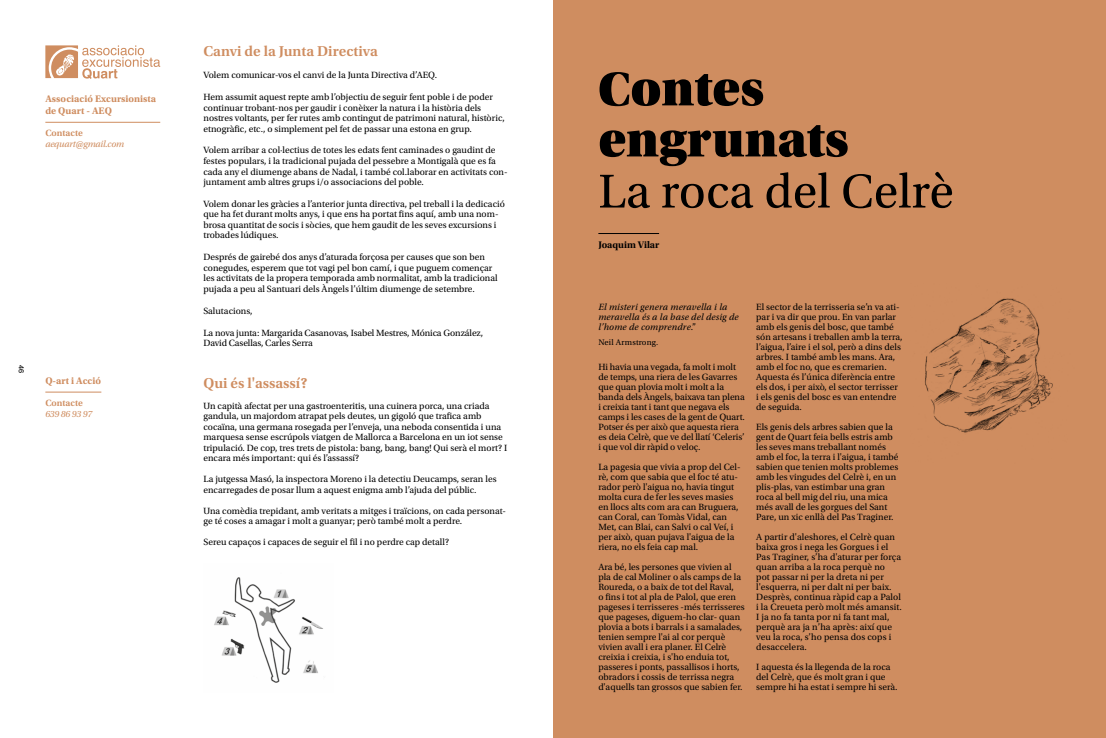
<style>
.page{position:relative;width:1106px;height:738px;background:#fff}
.page>*{position:absolute;margin:0;border:0;box-sizing:border-box;transform-origin:0 0}
.t1{font:50px/51px "Utopia Std Black Headline";color:#000}
.t2{font:50px "Utopia Std";color:#000}
.t3{font:600 15px "Utopia Std";color:#cf8d60}
.t4{font:700 10px/12px "Utopia Std";color:#cf8d60}
.t5{font:10px "Utopia Std Bold Subh";color:#000}
.t6{font:9.5px/10px "Utopia Std";color:#000}
.t7{font:italic 9.5px/10px "Utopia Std";letter-spacing:.02em;color:#000}
.t8{font:italic 9.5px "Utopia Std";letter-spacing:-.02em;color:#cf8d60}
.t9{font:600 9.5px "Utopia Std";color:#cf8d60}
.t10{font:8.5px "Utopia Std";letter-spacing:.02em;color:#000}
.t11{font:7px "Plain";color:#000}
.s1{font-style:normal}
</style>
<div class="page">
<hr style="left:45px;top:122px;width:115px;height:1px;background:#cf8d60">
<svg style="left:45px;top:45px;width:115px;height:34px"></svg>
<hr style="left:45px;top:391px;width:56px;height:1px;background:#cf8d60">
<img style="left:214px;top:577px;width:109px;height:106px">
<div style="left:553px;top:0;width:553px;height:737px;background:#cf8d60"></div>
<hr style="left:598px;top:233px;width:61px;height:1px;background:#000">
<img style="left:924px;top:298px;width:129px;height:135px">
<p class="t4" style="left:45px;top:92px;width:112px">Associació Excursionista de Quart - AEQ</p>
<p class="t9" style="left:45px;top:128px;width:39px">Contacte</p>
<p class="t8" style="left:45px;top:138px;width:80px">aequart@gmail.com</p>
<p class="t11" style="left:26px;top:364px;width:10px;rotate:90deg">46</p>
<p class="t4" style="left:45px;top:374px;width:57px">Q-art i Acció</p>
<p class="t9" style="left:45px;top:397px;width:39px">Contacte</p>
<p class="t8" style="left:45px;top:408px;width:48px">639 86 93 97</p>
<h2 class="t3" style="left:203px;top:43px;width:176px">Canvi de la Junta Directiva</h2>
<p class="t6" style="left:203px;top:70px;width:235px">Volem comunicar-vos el canvi de la Junta Directiva d’AEQ.</p>
<p class="t6" style="left:203px;top:92px;width:303px;line-height:10.5px">Hem assumit aquest repte amb l’objectiu de seguir fent poble i de poder continuar trobant-nos per gaudir i conèixer la natura i la història dels nostres voltants, per fer rutes amb contingut de patrimoni natural, històric, etnogràfic, etc., o simplement pel fet de passar una estona en grup.</p>
<p class="t6" style="left:203px;top:145px;width:306px;line-height:10.5px">Volem arribar a col·lectius de totes les edats fent caminades o gaudint de festes populars, i la tradicional pujada del pessebre a Montigalà que es fa cada any el diumenge abans de Nadal, i també col.laborar en activitats con&shy;juntament amb altres grups i/o associacions del poble.</p>
<p class="t6" style="left:203px;top:198px;width:303px;line-height:10.5px">Volem donar les gràcies a l’anterior junta directiva, pel treball i la dedicació que ha fet durant molts anys, i que ens ha portat fins aquí, amb una nom&shy;brosa quantitat de socis i sòcies, que hem gaudit de les seves excursions i trobades lúdiques.</p>
<p class="t6" style="left:203px;top:252px;width:296px;line-height:10.5px">Després de gairebé dos anys d’aturada forçosa per causes que son ben conegudes, esperem que tot vagi pel bon camí, i que puguem començar les activitats de la propera temporada amb normalitat, amb la tradicional pujada a peu al Santuari dels Àngels l’últim diumenge de setembre.</p>
<p class="t6" style="left:203px;top:305px;width:51px">Salutacions,</p>
<p class="t6" style="left:203px;top:327px;width:281px;line-height:10.5px">La nova junta: Margarida Casanovas, Isabel Mestres, Mónica González,<br>David Casellas, Carles Serra</p>
<h2 class="t3" style="left:203px;top:374px;width:105px">Qui és l'assassí?</h2>
<p class="t6" style="left:203px;top:400px;width:305px;line-height:10.5px">Un capità afectat per una gastroenteritis, una cuinera porca, una criada gandula, un majordom atrapat pels deutes, un gigoló que trafica amb cocaïna, una germana rosegada per l’enveja, una neboda consentida i una marquesa sense escrúpols viatgen de Mallorca a Barcelona en un iot sense tripulació. De cop, tres trets de pistola: bang, bang, bang! Qui serà el mort? I encara més important: qui és l’assassí?</p>
<p class="t6" style="left:203px;top:473px;width:295px;line-height:10.5px">La jutgessa Masó, la inspectora Moreno i la detectiu Deucamps, seran les encarregades de posar llum a aquest enigma amb l’ajuda del públic.</p>
<p class="t6" style="left:203px;top:505px;width:304px;line-height:10.5px">Una comèdia trepidant, amb veritats a mitges i traïcions, on cada personat&shy;ge té coses a amagar i molt a guanyar; però també molt a perdre.</p>
<p class="t6" style="left:203px;top:537px;width:247px">Sereu capaços i capaces de seguir el fil i no perdre cap detall?</p>
<h1 class="t1" style="left:598px;top:64px;width:251px">Contes engrunats</h1>
<h1 class="t2" style="left:598px;top:164px;width:357px">La roca del Celrè</h1>
<p class="t5" style="left:598px;top:238px;width:63px">Joaquim Vilar</p>
<p class="t7" style="left:598px;top:301px;width:142px">El misteri genera meravella i la meravella és a la base del desig de l’home de comprendre<span class="s1">.”</span></p>
<p class="t10" style="left:598px;top:337px;width:61px">Neil Armstrong.</p>
<p class="t6" style="left:598px;top:361px;width:148px">Hi havia una vegada, fa molt i molt de temps, una riera de les Gavarres que quan plovia molt i molt a la banda dels Àngels, baixava tan plena i creixia tant i tant que negava els camps i les cases de la gent de Quart.<br>Potser és per això que aquesta riera es deia Celrè, que ve del llatí ‘Celeris’ i que vol dir ràpid o veloç.</p>
<p class="t6" style="left:598px;top:461px;width:144px">La pagesia que vivia a prop del Cel&shy;rè, com que sabia que el foc té atu&shy;rador però l'aigua no, havia tingut molta cura de fer les seves masies en llocs alts com ara can Bruguera, can Coral, can Tomàs Vidal, can<br>Met, can Blai, can Salvi o cal Veí, i per això, quan pujava l'aigua de la riera, no els feia cap mal.</p>
<p class="t6" style="left:598px;top:561px;width:148px">Ara bé, les persones que vivien al pla de cal Moliner o als camps de la Roureda, o a baix de tot del Raval,<br>o fins i tot al pla de Palol, que eren pageses i terrisseres -més terrisseres que pageses, diguem-ho clar- quan plovia a bots i barrals i a samalades, tenien sempre l'ai al cor perquè vivien avall i era planer. El Celrè creixia i creixia, i s'ho enduia tot, passeres i ponts, passallisos i horts, obradors i cossis de terrissa negra d'aquells tan grossos que sabien fer.</p>
<p class="t6" style="left:756px;top:301px;width:148px">El sector de la terrisseria se’n va ati&shy;par i va dir que prou. En van parlar amb els genis del bosc, que també són artesans i treballen amb la terra, l’aigua, l’aire i el sol, però a dins dels arbres. I també amb les mans. Ara, amb el foc no, que es cremarien.<br>Aquesta és l’única diferència entre els dos, i per això, el sector terrisser i els genis del bosc es van entendre de seguida.</p>
<p class="t6" style="left:756px;top:421px;width:144px">Els genis dels arbres sabien que la gent de Quart feia bells estris amb les seves mans treballant només amb el foc, la terra i l'aigua, i també sabien que tenien molts problemes amb les vingudes del Celrè i, en un plis-plas, van estimbar una gran roca al bell mig del riu, una mica més avall de les gorgues del Sant Pare, un xic enllà del Pas Traginer.</p>
<p class="t6" style="left:756px;top:531px;width:147px">A partir d'aleshores, el Celrè quan baixa gros i nega les Gorgues i el<br>Pas Traginer, s’ha d'aturar per força quan arriba a la roca perquè no<br>pot passar ni per la dreta ni per l'esquerra, ni per dalt ni per baix.<br>Desprès, continua ràpid cap a Palol i la Creueta però molt més amansit.<br>I ja no fa tanta por ni fa tant mal, perquè ara ja n’ha après: així que veu la roca, s’ho pensa dos cops i desaccelera.</p>
<p class="t6" style="left:756px;top:661px;width:143px">I aquesta és la llegenda de la roca del Celrè, que és molt gran i que sempre hi ha estat i sempre hi serà.</p>
</div>
